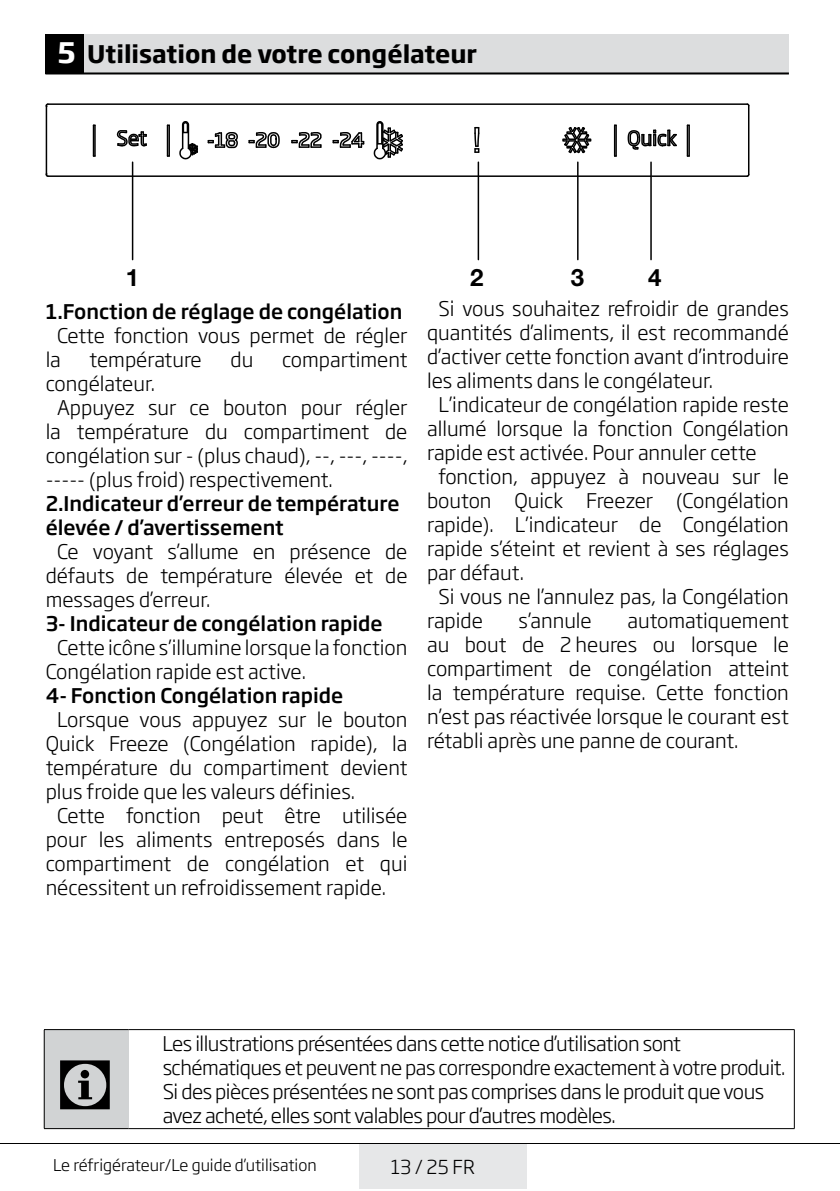
<style>
.page{position:relative;width:840px;height:1191px;background:#fff}
.page>*{position:absolute;margin:0;border:0;box-sizing:border-box;transform-origin:0 0}
.t1{font:72px "ZIWARNUN";color:#000}
.t2{font:700 24px "Soho Gothic Pro";color:#000}
.t3{font:700 24px "Helvetica Neue LT Pro";color:#000}
.t4{font:300 20px/24px "Soho Gothic Pro";color:#000}
.t5{font:300 20px/24px "Soho Gothic Pro";letter-spacing:-.025em;color:#000}
.t6{font:500 20px/24px "Soho Gothic Pro";color:#000}
.t7{font:300 19px "Soho Gothic Pro";color:#000}
.t8{font:300 16px "Soho Gothic Pro";color:#000}
.s1{font-size:28px;color:#fff}
</style>
<div class="page">
<div style="left:358px;top:1143px;width:168px;height:45px;background:#e6e7e8"></div>
<hr style="left:0;top:1143px;width:839px;height:1px;background:#000">
<div style="left:45px;top:34px;width:40px;height:40px;background:#000"></div>
<div style="left:85px;top:34px;width:703px;height:40px;background:#dcddde"></div>
<hr style="left:45px;top:72px;width:743px;height:2px;background:#000">
<div style="left:44px;top:1029px;width:84px;height:99px;background:#d1d3d4"></div>
<hr style="left:44px;top:1029px;width:85px;height:1px;background:#000">
<hr style="left:44px;top:1029px;width:1px;height:99px;background:#000">
<hr style="left:129px;top:1029px;width:665px;height:1px;background:#000">
<hr style="left:793px;top:1029px;width:1px;height:99px;background:#000">
<hr style="left:44px;top:1128px;width:85px;height:1px;background:#000">
<hr style="left:129px;top:1128px;width:665px;height:1px;background:#000">
<hr style="left:688px;top:125px;width:1px;height:31px;background:#000">
<hr style="left:686px;top:125px;width:1px;height:31px;background:#000">
<hr style="left:615px;top:125px;width:1px;height:31px;background:#000">
<hr style="left:613px;top:125px;width:2px;height:31px;background:#000">
<hr style="left:168px;top:125px;width:2px;height:31px;background:#000">
<hr style="left:167px;top:125px;width:1px;height:31px;background:#000">
<hr style="left:93px;top:125px;width:1px;height:31px;background:#000">
<hr style="left:94px;top:125px;width:2px;height:31px;background:#000">
<svg style="left:474px;top:127px;width:6px;height:26px"></svg>
<svg style="left:291px;top:132px;width:31px;height:16px"></svg>
<svg style="left:562px;top:127px;width:29px;height:27px"></svg>
<svg style="left:179px;top:121px;width:20px;height:39px"></svg>
<svg style="left:373px;top:121px;width:30px;height:39px"></svg>
<svg style="left:627px;top:129px;width:50px;height:21px"></svg>
<svg style="left:332px;top:132px;width:32px;height:16px"></svg>
<svg style="left:248px;top:132px;width:32px;height:17px"></svg>
<svg style="left:207px;top:132px;width:31px;height:17px"></svg>
<svg style="left:116px;top:130px;width:31px;height:17px"></svg>
<hr style="left:46px;top:106px;width:1px;height:68px;background:#000">
<hr style="left:48px;top:103px;width:698px;height:2px;background:#000">
<hr style="left:747px;top:106px;width:2px;height:68px;background:#000">
<hr style="left:48px;top:175px;width:698px;height:2px;background:#000">
<hr style="left:132px;top:162px;width:1px;height:98px;background:#000">
<hr style="left:477px;top:162px;width:2px;height:98px;background:#000">
<hr style="left:576px;top:162px;width:2px;height:98px;background:#000">
<hr style="left:650px;top:162px;width:1px;height:98px;background:#000">
<p class="t2" style="left:58px;top:35px;width:420px"><span class="s1">5</span> Utilisation de votre congélateur</p>
<p class="t3" style="left:126px;top:262px;width:15px">1</p>
<p class="t3" style="left:470px;top:262px;width:15px">2</p>
<p class="t3" style="left:570px;top:262px;width:15px">3</p>
<p class="t3" style="left:647px;top:262px;width:15px">4</p>
<p class="t6" style="left:46px;top:298px;width:358px">1.Fonction de réglage de congélation</p>
<p class="t4" style="left:46px;top:323px;width:363px;text-indent:11px">Cette fonction vous permet de régler la</p>
<p class="t4" style="left:438px;top:296px;width:352px">Si vous souhaitez refroidir de grandes</p>
<p class="t4" style="left:427px;top:320px;width:363px">quantités d’aliments, il est recommandé</p>
<p class="t4" style="left:427px;top:344px;width:363px">d’activer cette fonction avant d’introduire</p>
<p class="t4" style="left:427px;top:368px;width:287px">les aliments dans le congélateur.</p>
<p class="t4" style="left:438px;top:392px;width:352px">L’indicateur de congélation rapide reste</p>
<p class="t4" style="left:427px;top:416px;width:363px">allumé lorsque la fonction Congélation</p>
<p class="t4" style="left:427px;top:440px;width:331px">rapide est activée. Pour annuler cette</p>
<p class="t4" style="left:438px;top:464px;width:352px">fonction, appuyez à nouveau sur le</p>
<p class="t4" style="left:427px;top:488px;width:363px">bouton Quick Freezer (Congélation</p>
<p class="t4" style="left:427px;top:512px;width:363px">rapide). L’indicateur de Congélation</p>
<p class="t4" style="left:427px;top:536px;width:363px">rapide s’éteint et revient à ses réglages</p>
<p class="t4" style="left:427px;top:560px;width:98px">par défaut.</p>
<p class="t4" style="left:438px;top:584px;width:352px">Si vous ne l’annulez pas, la Congélation</p>
<p class="t4" style="left:427px;top:608px;width:57px">rapide</p>
<p class="t4" style="left:518px;top:608px;width:75px">s’annule</p>
<p class="t4" style="left:90px;top:347px;width:114px">température</p>
<p class="t4" style="left:230px;top:347px;width:24px">du</p>
<p class="t4" style="left:282px;top:347px;width:127px">compartiment</p>
<p class="t4" style="left:46px;top:371px;width:111px">congélateur.</p>
<p class="t4" style="left:57px;top:395px;width:352px">Appuyez sur ce bouton pour régler</p>
<p class="t4" style="left:46px;top:419px;width:363px">la température du compartiment de</p>
<p class="t4" style="left:46px;top:443px;width:363px">congélation sur - (plus chaud), --, ---, ----,</p>
<p class="t4" style="left:46px;top:467px;width:288px">----- (plus froid) respectivement.</p>
<p class="t6" style="left:46px;top:490px;width:355px">2.Indicateur d’erreur de température élevée / d’avertissement</p>
<p class="t4" style="left:46px;top:539px;width:363px;text-align:justify;text-indent:11px">Ce voyant s’allume en présence de défauts de température élevée et de messages d’erreur.</p>
<p class="t6" style="left:46px;top:610px;width:338px">3- Indicateur de congélation rapide</p>
<p class="t4" style="left:46px;top:635px;width:363px;text-indent:11px">Cette icône s’illumine lorsque la fonction<br>Congélation rapide est active.</p>
<p class="t6" style="left:46px;top:682px;width:299px">4- Fonction Congélation rapide</p>
<p class="t4" style="left:57px;top:707px;width:352px">Lorsque vous appuyez sur le bouton</p>
<p class="t4" style="left:46px;top:731px;width:363px">Quick Freeze (Congélation rapide), la</p>
<p class="t4" style="left:46px;top:755px;width:363px">température du compartiment devient</p>
<p class="t4" style="left:46px;top:779px;width:311px">plus froide que les valeurs définies.</p>
<p class="t4" style="left:57px;top:803px;width:352px">Cette fonction peut être utilisée</p>
<p class="t4" style="left:46px;top:827px;width:363px">pour les aliments entreposés dans le</p>
<p class="t4" style="left:46px;top:851px;width:363px">compartiment de congélation et qui</p>
<p class="t4" style="left:46px;top:875px;width:342px">nécessitent un refroidissement rapide.</p>
<p class="t4" style="left:427px;top:608px;width:363px;text-align:justify;text-indent:200px">automatiquement au bout de 2 heures ou lorsque le compartiment de congélation atteint la température requise. Cette fonction n’est pas réactivée lorsque le courant est rétabli après une panne de courant.</p>
<h1 class="t1" style="left:56px;top:1047px;width:63px">C</h1>
<p class="t5" style="left:162px;top:1030px;width:624px">Les illustrations présentées dans cette notice d’utilisation sont schématiques et peuvent ne pas correspondre exactement à votre produit.<br>Si des pièces présentées ne sont pas comprises dans le produit que vous avez acheté, elles sont valables pour d’autres modèles.</p>
<p class="t8" style="left:53px;top:1152px;width:265px">Le réfrigérateur/Le guide d’utilisation</p>
<p class="t7" style="left:390px;top:1152px;width:86px">13 / 25 FR</p>
</div>
